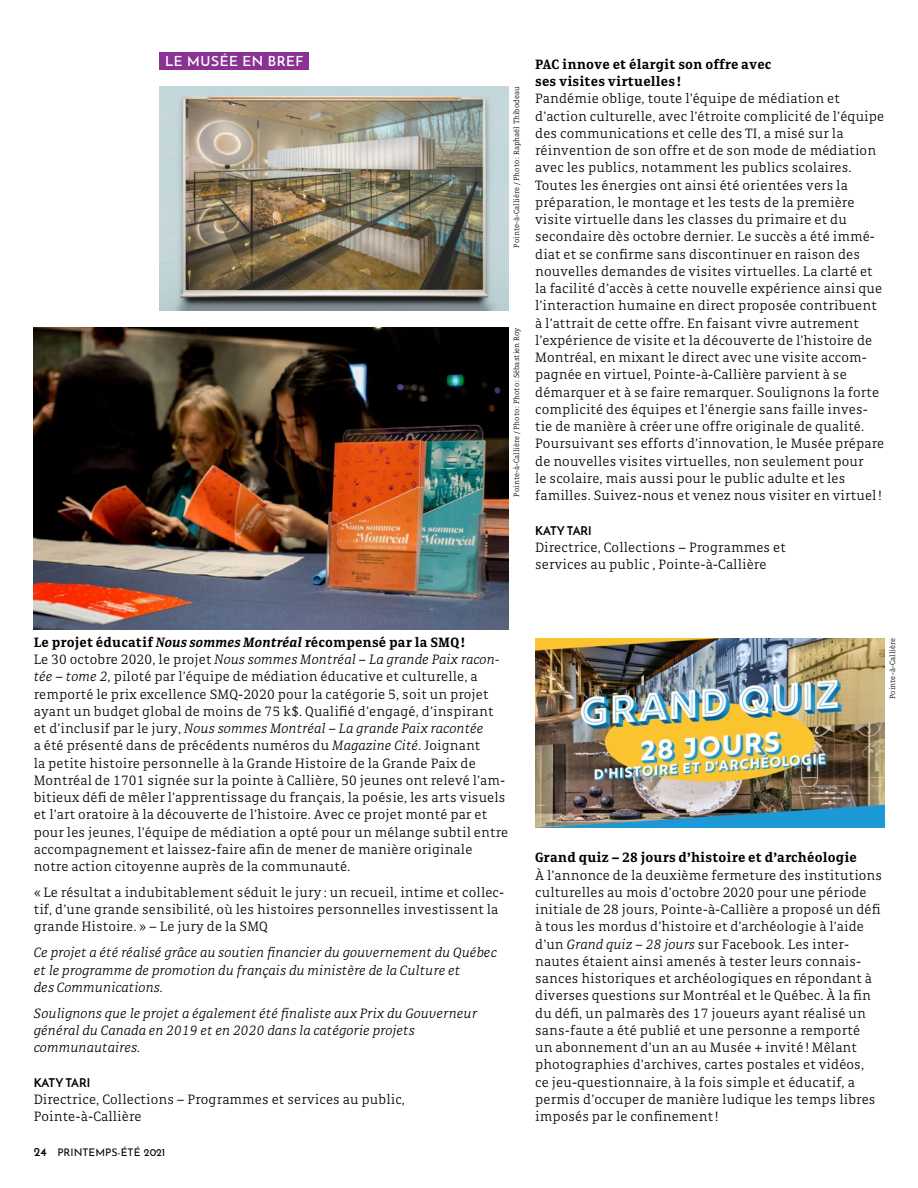
<style>
.page{position:relative;width:918px;height:1188px;background:#fff}
.page>*{position:absolute;margin:0;border:0;box-sizing:border-box;transform-origin:0 0}
.t1{font:300 14.7px/17.2px "Gak Serif";letter-spacing:.01em;color:#000}
.t2{font:italic 300 14.7px/17.2px "Gak Serif";letter-spacing:.01em;color:#000}
.t3{font:700 14.7px/17.2px "Gak Serif";letter-spacing:.01em;color:#000}
.t4{font:600 14.1px "Josefin Sans";letter-spacing:.05em;color:#fff}
.t5{font:700 12px "Josefin Sans";color:#000}
.t6{font:10.5px "Josefin Sans";color:#000}
.t7{font:300 8.25px "Gak Serif";letter-spacing:.01em;color:#000}
.s1{font-weight:700}
.s2{font-weight:700;font-style:italic}
.s3{font-style:italic}
.s4{font-weight:700;font-size:12px}
</style>
<div class="page">
<div style="left:159px;top:52px;width:150px;height:17px;background:#893293"></div>
<img style="left:535px;top:638px;width:349px;height:190px">
<img style="left:159px;top:86px;width:349px;height:224px">
<img style="left:34px;top:328px;width:474px;height:302px">
<p class="t4" style="left:165px;top:52px;width:140px">LE MUSÉE EN BREF</p>
<p class="t3" style="left:535px;top:56px;width:238px">PAC innove et élargit son offre avec ses visites virtuelles !</p>
<p class="t1" style="left:535px;top:90px;width:351px">Pandémie oblige, toute l’équipe de médiation et d’action culturelle, avec l’étroite complicité de l’équipe des communications et celle des TI, a misé sur la réinvention de son offre et de son mode de médiation avec les publics, notamment les publics scolaires.<br>Toutes les énergies ont ainsi été orientées vers la préparation, le montage et les tests de la première visite virtuelle dans les classes du primaire et du secondaire dès octobre dernier. Le succès a été immé&shy;diat et se confirme sans discontinuer en raison des nouvelles demandes de visites virtuelles. La clarté et la facilité d’accès à cette nouvelle expérience ainsi que l’interaction humaine en direct proposée contribuent à l’attrait de cette offre. En faisant vivre autrement l’expérience de visite et la découverte de l’histoire de Montréal, en mixant le direct avec une visite accom&shy;pagnée en virtuel, Pointe-à-Callière parvient à se démarquer et à se faire remarquer. Soulignons la forte complicité des équipes et l’énergie sans faille inves&shy;tie de manière à créer une offre originale de qualité.<br>Poursuivant ses efforts d’innovation, le Musée prépare de nouvelles visites virtuelles, non seulement pour<br>le scolaire, mais aussi pour le public adulte et les familles. Suivez-nous et venez nous visiter en virtuel!</p>
<p class="t5" style="left:535px;top:523px;width:58px">KATY TARI</p>
<p class="t1" style="left:535px;top:539px;width:252px">Directrice, Collections – Programmes et services au public , Pointe-à-Callière</p>
<p class="t7" style="left:512px;top:248px;width:163px;rotate:-90deg">Pointe-à-Callière / Photo : Raphaël Thibodeau</p>
<p class="t7" style="left:512px;top:497px;width:171px;rotate:-90deg">Pointe-à-Callière / Photo : Photo : Sébastien Roy</p>
<p class="t1" style="left:34px;top:634px;width:476px"><span class="s1">Le projet éducatif</span> <span class="s2">Nous sommes Montréal</span> <span class="s1">récompensé par la SMQ!<br></span>Le 30 octobre 2020, le projet <span class="s3">Nous sommes Montréal – La grande Paix racon&shy;tée – tome 2</span>, piloté par l’équipe de médiation éducative et culturelle, a remporté le prix excellence SMQ-2020 pour la catégorie 5, soit un projet ayant un budget global de moins de 75 k$. Qualifié d’engagé, d’inspirant et d’inclusif par le jury, <span class="s3">Nous sommes Montréal – La grande Paix racontée<br></span>a été présenté dans de précédents numéros du <span class="s3">Magazine Cité</span>. Joignant<br>la petite histoire personnelle à la Grande Histoire de la Grande Paix de Montréal de 1701 signée sur la pointe à Callière, 50 jeunes ont relevé l’am&shy;bitieux défi de mêler l’apprentissage du français, la poésie, les arts visuels et l’art oratoire à la découverte de l’histoire. Avec ce projet monté par et pour les jeunes, l’équipe de médiation a opté pour un mélange subtil entre accompagnement et laissez-faire afin de mener de manière originale notre action citoyenne auprès de la communauté.</p>
<p class="t1" style="left:34px;top:884px;width:472px">« Le résultat a indubitablement séduit le jury : un recueil, intime et collec&shy;tif, d’une grande sensibilité, où les histoires personnelles investissent la grande Histoire. » – Le jury de la SMQ</p>
<p class="t2" style="left:34px;top:944px;width:464px">Ce projet a été réalisé grâce au soutien financier du gouvernement du Québec et le programme de promotion du français du ministère de la Culture et<br>des Communications.</p>
<p class="t2" style="left:34px;top:1004px;width:445px">Soulignons que le projet a également été finaliste aux Prix du Gouverneur général du Canada en 2019 et en 2020 dans la catégorie projets communautaires.</p>
<p class="t5" style="left:34px;top:1075px;width:58px">KATY TARI</p>
<p class="t1" style="left:34px;top:1091px;width:373px">Directrice, Collections – Programmes et services au public,<br>Pointe-à-Callière</p>
<p class="t6" style="left:34px;top:1143px;width:133px"><span class="s4">24</span> PRINTEMPS-ÉTÉ 2021</p>
<p class="t7" style="left:888px;top:699px;width:62px;rotate:-90deg">Pointe-à-Callière</p>
<p class="t3" style="left:535px;top:849px;width:323px">Grand quiz – 28 jours d’histoire et d’archéologie</p>
<p class="t1" style="left:535px;top:867px;width:348px">À l’annonce de la deuxième fermeture des institutions culturelles au mois d’octobre 2020 pour une période initiale de 28 jours, Pointe-à-Callière a proposé un défi à tous les mordus d’histoire et d’archéologie à l’aide d’un <span class="s3">Grand quiz – 28 jours</span> sur Facebook. Les inter&shy;nautes étaient ainsi amenés à tester leurs connais&shy;sances historiques et archéologiques en répondant à diverses questions sur Montréal et le Québec. À la fin du défi, un palmarès des 17 joueurs ayant réalisé un sans-faute a été publié et une personne a remporté<br>un abonnement d’un an au Musée + invité ! Mêlant photographies d’archives, cartes postales et vidéos,<br>ce jeu-questionnaire, à la fois simple et éducatif, a permis d’occuper de manière ludique les temps libres imposés par le confinement!</p>
</div>
